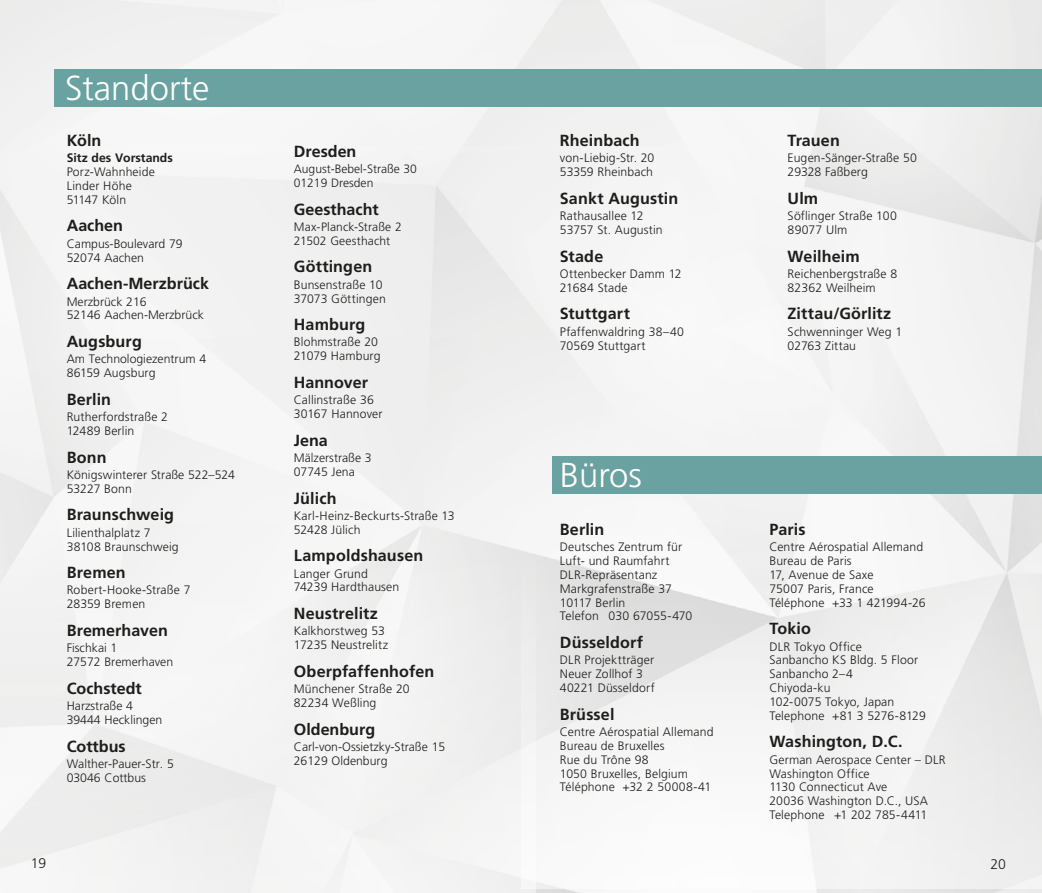
<style>
.page{position:relative;width:1042px;height:893px;background:#f3f3f3}
.page>*{position:absolute;margin:0;border:0;box-sizing:border-box;transform-origin:0 0}
.t1{font:300 34.65px "Frutiger LT Std";color:#fff}
.t2{font:700 16.1px "Frutiger LT Std";letter-spacing:.005em;color:#1d1d1b}
.t3{font:300 14px "Frutiger LT Std";color:#1d1d1b}
.t4{font:300 12.25px/13.8px "Frutiger LT Std";letter-spacing:.01em;color:#1d1d1b}
.t5{font:700 12.25px "Frutiger LT Std";color:#1d1d1b}
.t6{font:300 12.08px/13.8px "Frutiger LT Std";color:#1d1d1b}
</style>
<div class="page">
<div style="left:0;top:532px;width:536px;height:361px;background:#f3f3f3"></div>
<div style="left:54px;top:69px;width:482px;height:38px;background:#69a2a0"></div>
<div style="left:521px;top:69px;width:521px;height:38px;background:#69a2a0"></div>
<div style="left:553px;top:457px;width:489px;height:37px;background:#69a2a0"></div>
<svg style="left:521px;top:512px;width:521px;height:377px;fill:#f2f2f2"></svg>
<h1 class="t1" style="left:65px;top:69px;width:146px">Standorte</h1>
<h2 class="t2" style="left:67px;top:131px;width:36px">Köln</h2>
<p class="t5" style="left:67px;top:151px;width:108px">Sitz des Vorstands</p>
<p class="t4" style="left:67px;top:165px;width:90px">Porz-Wahnheide<br>Linder Höhe<br>51147 Köln</p>
<h2 class="t2" style="left:67px;top:216px;width:58px">Aachen</h2>
<p class="t4" style="left:67px;top:237px;width:118px">Campus-Boulevard 79<br>52074 Aachen</p>
<h2 class="t2" style="left:67px;top:274px;width:144px">Aachen-Merzbrück</h2>
<p class="t4" style="left:67px;top:295px;width:139px">Merzbrück 216<br>52146 Aachen-Merzbrück</p>
<h2 class="t2" style="left:67px;top:332px;width:77px">Augsburg</h2>
<p class="t4" style="left:67px;top:352px;width:141px">Am Technologiezentrum 4<br>86159 Augsburg</p>
<h2 class="t2" style="left:67px;top:390px;width:46px">Berlin</h2>
<p class="t4" style="left:67px;top:410px;width:103px">Rutherfordstraße 2<br>12489 Berlin</p>
<h2 class="t2" style="left:67px;top:448px;width:41px">Bonn</h2>
<p class="t4" style="left:67px;top:468px;width:170px">Königswinterer Straße 522–524<br>53227 Bonn</p>
<h2 class="t2" style="left:67px;top:505px;width:109px">Braunschweig</h2>
<p class="t4" style="left:67px;top:526px;width:113px">Lilienthalplatz 7<br>38108 Braunschweig</p>
<h2 class="t2" style="left:67px;top:563px;width:61px">Bremen</h2>
<p class="t4" style="left:67px;top:583px;width:125px">Robert-Hooke-Straße 7<br>28359 Bremen</p>
<h2 class="t2" style="left:67px;top:621px;width:103px">Bremerhaven</h2>
<p class="t4" style="left:67px;top:641px;width:108px">Fischkai 1<br>27572 Bremerhaven</p>
<h2 class="t2" style="left:67px;top:679px;width:77px">Cochstedt</h2>
<p class="t4" style="left:67px;top:699px;width:97px">Harzstraße 4<br>39444 Hecklingen</p>
<h2 class="t2" style="left:67px;top:736px;width:61px">Cottbus</h2>
<p class="t4" style="left:67px;top:757px;width:109px">Walther-Pauer-Str. 5<br>03046 Cottbus</p>
<h2 class="t2" style="left:294px;top:142px;width:64px">Dresden</h2>
<p class="t6" style="left:294px;top:162px;width:125px">August-Bebel-Straße 30<br>01219 Dresden</p>
<h2 class="t2" style="left:294px;top:200px;width:86px">Geesthacht</h2>
<p class="t6" style="left:294px;top:220px;width:109px">Max-Planck-Straße 2<br>21502 Geesthacht</p>
<h2 class="t2" style="left:294px;top:257px;width:80px">Göttingen</h2>
<p class="t4" style="left:294px;top:278px;width:93px">Bunsenstraße 10<br>37073 Göttingen</p>
<h2 class="t2" style="left:294px;top:315px;width:73px">Hamburg</h2>
<p class="t4" style="left:294px;top:336px;width:88px">Blohmstraße 20<br>21079 Hamburg</p>
<h2 class="t2" style="left:294px;top:373px;width:76px">Hannover</h2>
<p class="t4" style="left:294px;top:393px;width:90px">Callinstraße 36<br>30167 Hannover</p>
<h2 class="t2" style="left:294px;top:431px;width:36px">Jena</h2>
<p class="t4" style="left:294px;top:451px;width:79px">Mälzerstraße 3<br>07745 Jena</p>
<h2 class="t2" style="left:294px;top:488px;width:44px">Jülich</h2>
<p class="t4" style="left:294px;top:509px;width:162px">Karl-Heinz-Beckurts-Straße 13<br>52428 Jülich</p>
<h2 class="t2" style="left:294px;top:546px;width:131px">Lampoldshausen</h2>
<p class="t4" style="left:294px;top:567px;width:107px">Langer Grund<br>74239 Hardthausen</p>
<h2 class="t2" style="left:294px;top:604px;width:86px">Neustrelitz</h2>
<p class="t4" style="left:294px;top:624px;width:96px">Kalkhorstweg 53<br>17235 Neustrelitz</p>
<h2 class="t2" style="left:294px;top:662px;width:142px">Oberpfaffenhofen</h2>
<p class="t4" style="left:294px;top:682px;width:117px">Münchener Straße 20<br>82234 Weßling</p>
<h2 class="t2" style="left:294px;top:720px;width:83px">Oldenburg</h2>
<p class="t4" style="left:294px;top:740px;width:153px">Carl-von-Ossietzky-Straße 15<br>26129 Oldenburg</p>
<h2 class="t2" style="left:560px;top:131px;width:81px">Rheinbach</h2>
<p class="t4" style="left:560px;top:151px;width:96px">von-Liebig-Str. 20<br>53359 Rheinbach</p>
<h2 class="t2" style="left:560px;top:189px;width:120px">Sankt Augustin</h2>
<p class="t4" style="left:560px;top:209px;width:104px">Rathausallee 12<br>53757 St. Augustin</p>
<h2 class="t2" style="left:560px;top:247px;width:45px">Stade</h2>
<p class="t4" style="left:560px;top:267px;width:123px">Ottenbecker Damm 12<br>21684 Stade</p>
<h2 class="t2" style="left:560px;top:304px;width:72px">Stuttgart</h2>
<p class="t4" style="left:560px;top:325px;width:126px">Pfaffenwaldring 38–40<br>70569 Stuttgart</p>
<h1 class="t1" style="left:560px;top:456px;width:84px">Büros</h1>
<h2 class="t2" style="left:560px;top:520px;width:46px">Berlin</h2>
<p class="t4" style="left:560px;top:540px;width:134px">Deutsches Zentrum für<br>Luft- und Raumfahrt<br>DLR-Repräsentanz<br>Markgrafenstraße 37<br>10117 Berlin<br>Telefon 030 67055-470</p>
<h2 class="t2" style="left:560px;top:633px;width:85px">Düsseldorf</h2>
<p class="t4" style="left:560px;top:653px;width:96px">DLR Projektträger<br>Neuer Zollhof 3<br>40221 Düsseldorf</p>
<h2 class="t2" style="left:560px;top:705px;width:56px">Brüssel</h2>
<p class="t4" style="left:560px;top:725px;width:155px">Centre Aérospatial Allemand<br>Bureau de Bruxelles<br>Rue du Trône 98<br>1050 Bruxelles, Belgium<br>Téléphone +32 2 50008-41</p>
<h2 class="t2" style="left:787px;top:131px;width:54px">Trauen</h2>
<p class="t4" style="left:787px;top:151px;width:131px">Eugen-Sänger-Straße 50<br>29328 Faßberg</p>
<h2 class="t2" style="left:787px;top:189px;width:32px">Ulm</h2>
<p class="t4" style="left:787px;top:209px;width:111px">Söflinger Straße 100<br>89077 Ulm</p>
<h2 class="t2" style="left:787px;top:247px;width:74px">Weilheim</h2>
<p class="t4" style="left:787px;top:267px;width:111px">Reichenbergstraße 8<br>82362 Weilheim</p>
<h2 class="t2" style="left:787px;top:304px;width:105px">Zittau/Görlitz</h2>
<p class="t4" style="left:787px;top:325px;width:116px">Schwenninger Weg 1<br>02763 Zittau</p>
<h2 class="t2" style="left:769px;top:520px;width:38px">Paris</h2>
<p class="t4" style="left:769px;top:540px;width:158px">Centre Aérospatial Allemand<br>Bureau de Paris<br>17, Avenue de Saxe<br>75007 Paris, France<br>Téléphone +33 1 421994-26</p>
<h2 class="t2" style="left:769px;top:619px;width:43px">Tokio</h2>
<p class="t4" style="left:769px;top:640px;width:158px">DLR Tokyo Office<br>Sanbancho KS Bldg. 5 Floor<br>Sanbancho 2–4<br>Chiyoda-ku<br>102-0075 Tokyo, Japan<br>Telephone +81 3 5276-8129</p>
<h2 class="t2" style="left:769px;top:732px;width:135px">Washington, D.C.</h2>
<p class="t4" style="left:769px;top:753px;width:178px">German Aerospace Center – DLR<br>Washington Office<br>1130 Connecticut Ave<br>20036 Washington D.C., USA<br>Telephone +1 202 785-4411</p>
<p class="t3" style="left:31px;top:855px;width:17px">19</p>
<p class="t3" style="left:990px;top:856px;width:17px">20</p>
</div>
